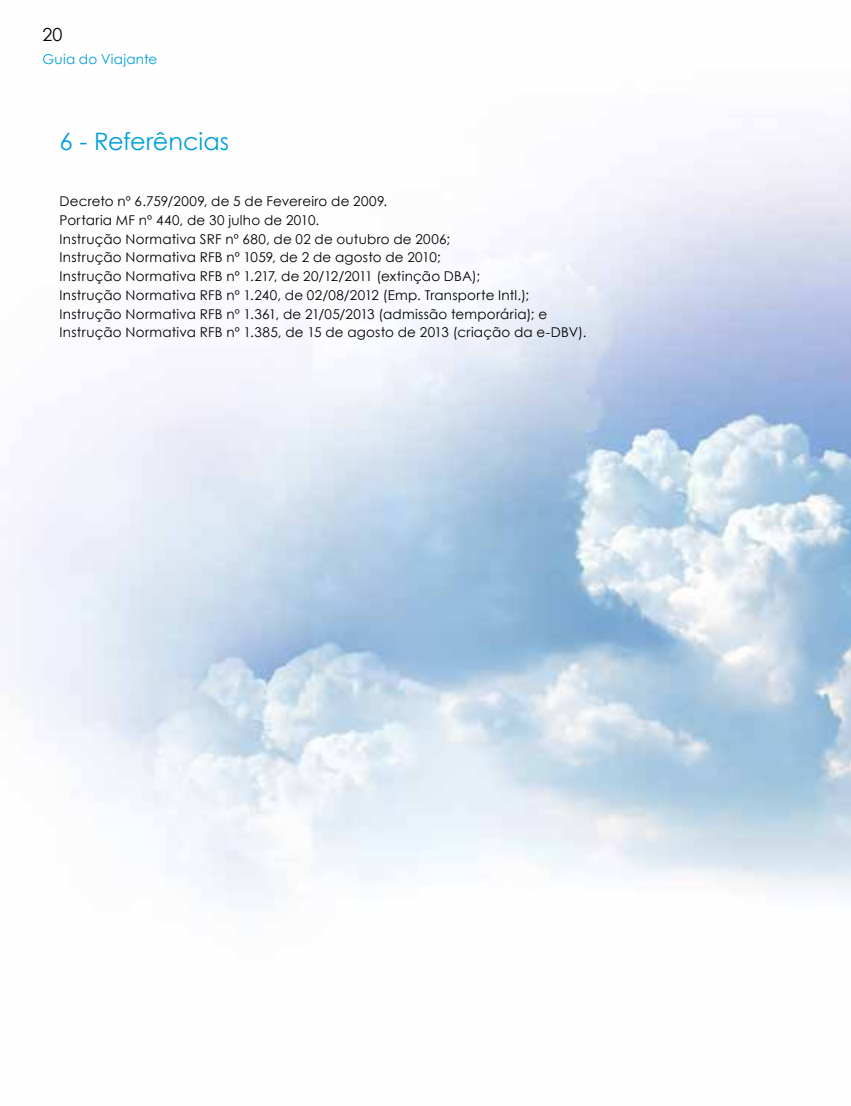
<style>
.page{position:relative;width:851px;height:1106px;background:#fff}
.page>*{position:absolute;margin:0;border:0;box-sizing:border-box;transform-origin:0 0}
.t1{font:24px "Century Gothic";letter-spacing:-.005em;color:#009fdb}
.t2{font:18px "Century Gothic";color:#000}
.t3{font:13.5px/18.8px "Century Gothic";letter-spacing:.015em;color:#000}
.t4{font:13.5px "Century Gothic";letter-spacing:.02em;color:#009fdb}
</style>
<div class="page">
<img style="left:0;top:130px;width:850px;height:780px">
<h2 class="t2" style="left:43px;top:22px;width:21px">20</h2>
<p class="t4" style="left:43px;top:50px;width:116px">Guia do Viajante</p>
<h1 class="t1" style="left:60px;top:124px;width:171px">6 - Referências</h1>
<p class="t3" style="left:60px;top:192px;width:528px">Decreto nº 6.759/2009, de 5 de Fevereiro de 2009.<br>Portaria MF nº 440, de 30 julho de 2010.<br>Instrução Normativa SRF nº 680, de 02 de outubro de 2006;<br>Instrução Normativa RFB nº 1059, de 2 de agosto de 2010;<br>Instrução Normativa RFB nº 1.217, de 20/12/2011 (extinção DBA);<br>Instrução Normativa RFB nº 1.240, de 02/08/2012 (Emp. Transporte Intl.); Instrução Normativa RFB nº 1.361, de 21/05/2013 (admissão temporária); e Instrução Normativa RFB nº 1.385, de 15 de agosto de 2013 (criação da e-DBV).</p>
</div>
